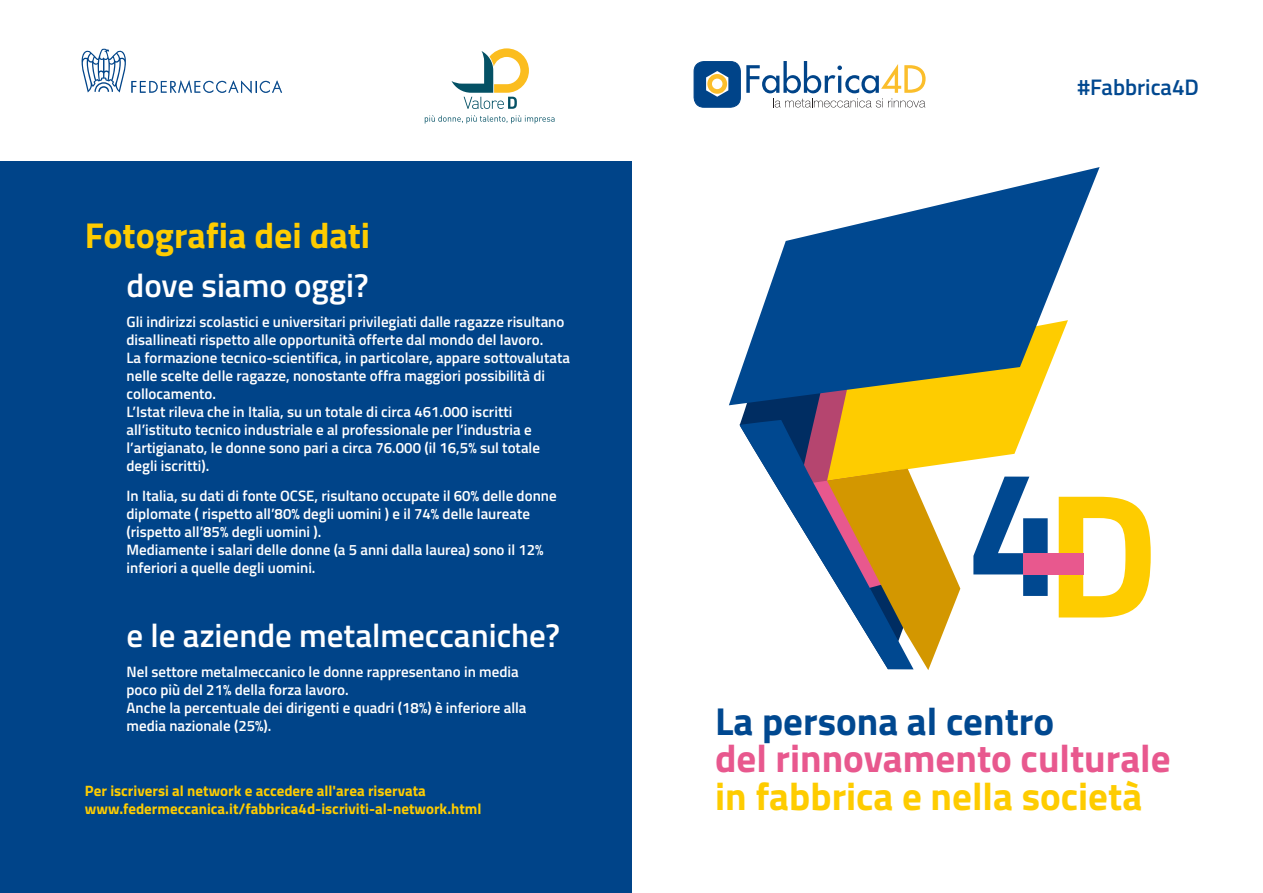
<style>
.page{position:relative;width:1263px;height:893px;background:#fff}
.page>*{position:absolute;margin:0;border:0;box-sizing:border-box;transform-origin:0 0}
.t1{font:700 39px "Titillium";color:#e8588e}
.t2{font:700 39px "Titillium";color:#fecc00}
.t3{font:700 39px "Titillium";color:#004890}
.t4{font:700 36px "Titillium";color:#fecc00}
.t5{font:600 33px "Titillium";color:#fff}
.t6{font:600 22.5px "Titillium";color:#004890}
.t7{font:600 15px/18px "Titillium";color:#fff}
.t8{font:700 15px/18px "Titillium";color:#fecc00}
</style>
<div class="page">
<div style="left:0;top:162px;width:631px;height:731px;background:#004489"></div>
<svg style="left:451px;top:48px;width:78px;height:61px"></svg>
<svg style="left:425px;top:115px;width:129px;height:9px"></svg>
<svg style="left:739px;top:405px;width:412px;height:265px"></svg>
<svg style="left:729px;top:167px;width:371px;height:238px;fill:#004890"></svg>
<svg style="left:746px;top:61px;width:179px;height:47px"></svg>
<div style="left:694px;top:62px;width:46px;height:45px;background:#004489;border-radius:10px"></div>
<div style="left:694px;top:62px;width:46px;height:45px;border:1px solid #004489;border-radius:10px"></div>
<svg style="left:706px;top:71px;width:22px;height:26px"></svg>
<svg style="left:707px;top:74px;width:20px;height:20px"></svg>
<div style="left:712px;top:79px;width:10px;height:10px;background:#fff;border-radius:50%"></div>
<svg style="left:81px;top:49px;width:201px;height:45px"></svg>
<h2 class="t4" style="left:85px;top:208px;width:287px">Fotografia dei dati</h2>
<h3 class="t5" style="left:127px;top:261px;width:244px">dove siamo oggi?</h3>
<p class="t7" style="left:127px;top:312px;width:445px">Gli indirizzi scolastici e universitari privilegiati dalle ragazze risultano disallineati rispetto alle opportunità offerte dal mondo del lavoro.<br>La formazione tecnico-scientifica, in particolare, appare sottovalutata nelle scelte delle ragazze, nonostante offra maggiori possibilità di collocamento.<br>L’Istat rileva che in Italia, su un totale di circa 461.000 iscritti all’istituto tecnico industriale e al professionale per l’industria e l’artigianato, le donne sono pari a circa 76.000 (il 16,5% sul totale degli iscritti).</p>
<p class="t7" style="left:127px;top:486px;width:432px">In Italia, su dati di fonte OCSE, risultano occupate il 60% delle donne diplomate ( rispetto all’80% degli uomini ) e il 74% delle laureate (rispetto all’85% degli uomini ).<br>Mediamente i salari delle donne (a 5 anni dalla laurea) sono il 12% inferiori a quelle degli uomini.</p>
<h3 class="t5" style="left:127px;top:611px;width:435px">e le aziende metalmeccaniche?</h3>
<p class="t7" style="left:127px;top:662px;width:401px">Nel settore metalmeccanico le donne rappresentano in media poco più del 21% della forza lavoro.<br>Anche la percentuale dei dirigenti e quadri (18%) è inferiore alla media nazionale (25%).</p>
<p class="t8" style="left:85px;top:781px;width:398px">Per iscriversi al network e accedere all'area riservata www.federmeccanica.it/fabbrica4d-iscriviti-al-network.html</p>
<h3 class="t6" style="left:1077px;top:70px;width:123px">#Fabbrica4D</h3>
<h1 class="t3" style="left:715px;top:691px;width:340px">La persona al centro</h1>
<h1 class="t1" style="left:715px;top:729px;width:457px">del rinnovamento culturale</h1>
<h1 class="t2" style="left:715px;top:766px;width:429px">in fabbrica e nella società</h1>
</div>
